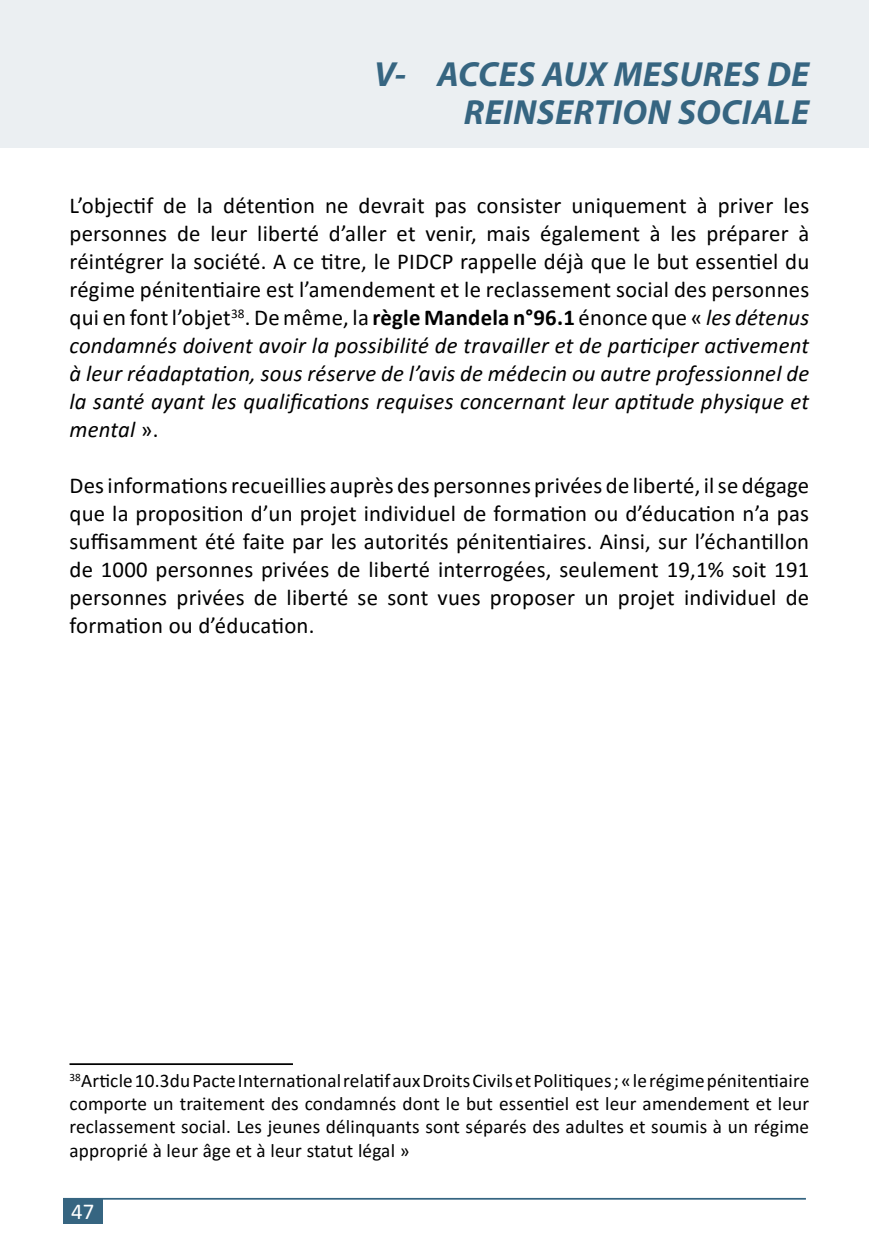
<style>
.page{position:relative;width:869px;height:1241px;background:#fff}
.page>*{position:absolute;margin:0;border:0;box-sizing:border-box;transform-origin:0 0}
.t1{font:italic 700 35px/38.5px "Myriad Pro";letter-spacing:.01em;color:#366581;text-align:right}
.t2{font:22.75px/28px "Calibri";letter-spacing:.01em;color:#000;text-align:justify}
.t3{font:22.75px "Calibri";color:#fff}
.t4{font:19.25px/23.1px "Calibri";letter-spacing:.01em;color:#000;text-align:justify}
.s1{font-weight:700}
.s2{font-style:italic}
</style>
<div class="page">
<hr style="left:63px;top:1197px;width:742px;height:2px;background:#366581">
<div style="left:63px;top:1198px;width:39px;height:25px;background:#366581"></div>
<hr style="left:69px;top:1063px;width:224px;height:1px;background:#000">
<div style="left:1px;top:0;width:867px;height:148px;background:#ebeff2"></div>
<h1 class="t1" style="left:374px;top:54px;width:436px">V- ACCES AUX MESURES DE<br>REINSERTION SOCIALE</h1>
<p class="t2" style="left:69px;top:191px;width:741px">L’objectif de la détention ne devrait pas consister uniquement à priver les personnes de leur liberté d’aller et venir, mais également à les préparer à réintégrer la société. A ce titre, le PIDCP rappelle déjà que le but essentiel du régime pénitentiaire est l’amendement et le reclassement social des personnes qui en font l’objet<sup>38</sup>. De même, la <span class="s1">règle Mandela n°96.1</span> énonce que « <span class="s2">les détenus condamnés doivent avoir la possibilité de travailler et de participer activement à leur réadaptation, sous réserve de l’avis de médecin ou autre professionnel de la santé ayant les qualifications requises concernant leur aptitude physique et mental</span> ».</p>
<p class="t2" style="left:69px;top:471px;width:741px">Des informations recueillies auprès des personnes privées de liberté, il se dégage que la proposition d’un projet individuel de formation ou d’éducation n’a pas suffisamment été faite par les autorités pénitentiaires. Ainsi, sur l’échantillon de 1000 personnes privées de liberté interrogées, seulement 19,1% soit 191 personnes privées de liberté se sont vues proposer un projet individuel de formation ou d’éducation.</p>
<p class="t4" style="left:69px;top:1068px;width:741px"><sup>38</sup>Article 10.3du Pacte International relatif aux Droits Civils et Politiques; « le régime pénitentiaire comporte un traitement des condamnés dont le but essentiel est leur amendement et leur reclassement social. Les jeunes délinquants sont séparés des adultes et soumis à un régime approprié à leur âge et à leur statut légal »</p>
<p class="t3" style="left:71px;top:1195px;width:25px">47</p>
</div>
